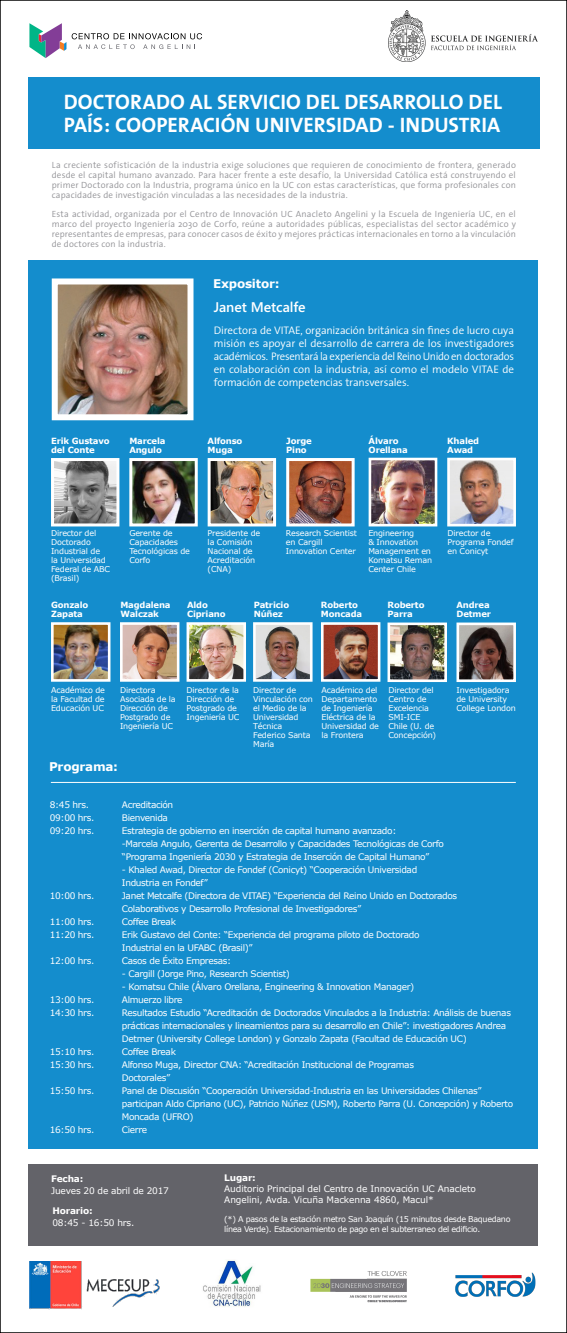
<style>
.page{position:relative;width:567px;height:1333px;background:#fff}
.page>*{position:absolute;margin:0;border:0;box-sizing:border-box;transform-origin:0 0}
.t1{font:700 21px/23px "The Sans";color:#fff}
.t2{font:600 14px "Segoe";color:#fff}
.t3{font:700 12px "Verdana";letter-spacing:-.02em;color:#fff}
.t4{font:300 11px/13px "The Sans";letter-spacing:-.01em;color:#fff;text-align:justify}
.t5{font:9px/13px "Verdana";letter-spacing:-.04em;color:#fff}
.t6{font:300 9px/10px "The Sans";letter-spacing:.015em;color:#929296;text-align:justify}
.t7{font:9px/10.8px "Verdana";letter-spacing:-.01em;color:#fff}
.t8{font:9px "Verdana";letter-spacing:-.02em;color:#fff}
.t9{font:700 9px "Verdana";letter-spacing:-.02em;color:#fff}
.t10{font:700 8.5px/9px "Verdana";letter-spacing:-.02em;color:#fff}
.t11{font:8px/9px "Verdana";letter-spacing:-.02em;color:#fff}
.t12{font:8px/10px "Verdana";letter-spacing:-.04em;color:#fff}
</style>
<div class="page">
<div style="left:28px;top:77px;width:511px;height:72px;background:#148dcd"></div>
<div style="left:28px;top:260px;width:510px;height:888px;background:#148dcd"></div>
<div style="left:28px;top:1164px;width:510px;height:81px;background:#636369"></div>
<img style="left:59px;top:285px;width:127px;height:128px">
<div style="left:52px;top:278px;width:141px;height:142px;border:6px solid #fff"></div>
<hr style="left:51px;top:782px;width:465px;height:1px;background:#fff">
<img style="left:55px;top:462px;width:60px;height:60px">
<div style="left:51px;top:458px;width:68px;height:68px;border:3px solid #fff"></div>
<img style="left:55px;top:626px;width:51px;height:51px">
<div style="left:51px;top:622px;width:59px;height:59px;border:3px solid #fff"></div>
<img style="left:373px;top:461px;width:60px;height:61px">
<div style="left:369px;top:457px;width:68px;height:69px;border:3px solid #fff"></div>
<img style="left:124px;top:626px;width:51px;height:51px">
<div style="left:120px;top:622px;width:59px;height:59px;border:3px solid #fff"></div>
<img style="left:191px;top:626px;width:51px;height:51px">
<div style="left:187px;top:622px;width:59px;height:59px;border:3px solid #fff"></div>
<img style="left:257px;top:626px;width:52px;height:51px">
<div style="left:253px;top:622px;width:60px;height:59px;border:3px solid #fff"></div>
<img style="left:325px;top:626px;width:51px;height:51px">
<div style="left:321px;top:622px;width:59px;height:59px;border:3px solid #fff"></div>
<img style="left:451px;top:461px;width:61px;height:61px">
<div style="left:447px;top:457px;width:69px;height:69px;border:3px solid #fff"></div>
<img style="left:133px;top:462px;width:61px;height:60px">
<div style="left:129px;top:458px;width:69px;height:68px;border:3px solid #fff"></div>
<img style="left:212px;top:462px;width:60px;height:60px">
<div style="left:208px;top:458px;width:68px;height:68px;border:3px solid #fff"></div>
<img style="left:290px;top:462px;width:61px;height:60px">
<div style="left:286px;top:458px;width:69px;height:68px;border:3px solid #fff"></div>
<img style="left:391px;top:626px;width:52px;height:52px">
<div style="left:387px;top:622px;width:60px;height:60px;border:3px solid #fff"></div>
<img style="left:460px;top:626px;width:52px;height:52px">
<div style="left:456px;top:622px;width:60px;height:60px;border:3px solid #fff"></div>
<img style="left:310px;top:1271px;width:97px;height:32px">
<img style="left:455px;top:1272px;width:81px;height:25px">
<img style="left:203px;top:1260px;width:58px;height:47px">
<img style="left:29px;top:1261px;width:131px;height:49px">
<svg style="left:29px;top:23px;width:173px;height:35px"></svg>
<img style="left:388px;top:10px;width:149px;height:52px">
<h1 class="t1" style="left:64px;top:90px;width:440px">DOCTORADO AL SERVICIO DEL DESARROLLO DEL<br>PAÍS: COOPERACIÓN UNIVERSIDAD - INDUSTRIA</h1>
<p class="t6" style="left:52px;top:160px;width:466px">La creciente sofisticación de la industria exige soluciones que requieren de conocimiento de frontera, generado desde el capital humano avanzado. Para hacer frente a este desafío, la Universidad Católica está construyendo el primer Doctorado con la Industria, programa único en la UC con estas características, que forma profesionales con capacidades de investigación vinculadas a las necesidades de la industria.</p>
<p class="t6" style="left:52px;top:208px;width:466px">Esta actividad, organizada por el Centro de Innovación UC Anacleto Angelini y la Escuela de Ingeniería UC, en el marco del proyecto Ingeniería 2030 de Corfo, reúne a autoridades públicas, especialistas del sector académico y representantes de empresas, para conocer casos de éxito y mejores prácticas internacionales en torno a la vinculación de doctores con la industria.</p>
<h3 class="t3" style="left:213px;top:276px;width:68px">Expositor:</h3>
<h2 class="t2" style="left:214px;top:298px;width:93px">Janet Metcalfe</h2>
<p class="t10" style="left:51px;top:436px;width:60px">Erik Gustavo del Conte</p>
<p class="t10" style="left:129px;top:436px;width:38px">Marcela<br>Angulo</p>
<p class="t4" style="left:214px;top:323px;width:302px">Directora de VITAE, organización británica sin fines de lucro cuya misión es apoyar el desarrollo de carrera de los investigadores académicos. Presentará la experiencia del Reino Unido en doctorados en colaboración con la industria, así como el modelo VITAE de formación de competencias transversales.</p>
<p class="t10" style="left:208px;top:436px;width:36px">Alfonso<br>Muga</p>
<p class="t10" style="left:286px;top:436px;width:27px">Jorge<br>Pino</p>
<p class="t10" style="left:369px;top:436px;width:41px">Álvaro<br>Orellana</p>
<p class="t10" style="left:447px;top:436px;width:33px">Khaled<br>Awad</p>
<p class="t11" style="left:51px;top:528px;width:61px">Director del<br>Doctorado<br>Industrial de<br>la Universidad<br>Federal de ABC (Brasil)</p>
<p class="t10" style="left:51px;top:600px;width:39px">Gonzalo<br>Zapata</p>
<p class="t11" style="left:129px;top:528px;width:62px">Gerente de<br>Capacidades<br>Tecnológicas de<br>Corfo</p>
<p class="t11" style="left:208px;top:528px;width:54px">Presidente de la Comisión<br>Nacional de<br>Acreditación (CNA)</p>
<p class="t11" style="left:286px;top:528px;width:72px">Research Scientist en Cargill<br>Innovation Center</p>
<p class="t11" style="left:368px;top:528px;width:65px">Engineering<br>&amp; Innovation<br>Management en<br>Komatsu Reman<br>Center Chile</p>
<p class="t10" style="left:120px;top:600px;width:52px">Magdalena<br>Walczak</p>
<p class="t10" style="left:187px;top:600px;width:40px">Aldo<br>Cipriano</p>
<p class="t10" style="left:254px;top:600px;width:37px">Patricio<br>Núñez</p>
<p class="t10" style="left:321px;top:600px;width:43px">Roberto<br>Moncada</p>
<p class="t10" style="left:387px;top:600px;width:38px">Roberto<br>Parra</p>
<p class="t11" style="left:447px;top:528px;width:68px">Director de<br>Programa Fondef en Conicyt</p>
<p class="t10" style="left:456px;top:600px;width:36px">Andrea<br>Detmer</p>
<p class="t11" style="left:51px;top:685px;width:56px;text-align:justify">Académico de la Facultad de Educación UC</p>
<p class="t11" style="left:120px;top:685px;width:57px">Directora<br>Asociada de la<br>Dirección de<br>Postgrado de<br>Ingeniería UC</p>
<p class="t11" style="left:187px;top:685px;width:54px">Director de la<br>Dirección de<br>Postgrado de<br>Ingeniería UC</p>
<p class="t11" style="left:253px;top:685px;width:61px">Director de<br>Vinculación con el Medio de la<br>Universidad<br>Técnica<br>Federico Santa<br>María</p>
<p class="t11" style="left:321px;top:685px;width:59px">Académico del<br>Departamento de Ingeniería<br>Eléctrica de la<br>Universidad de la Frontera</p>
<p class="t11" style="left:388px;top:685px;width:49px">Director del<br>Centro de<br>Excelencia<br>SMI-ICE<br>Chile (U. de<br>Concepción)</p>
<p class="t11" style="left:456px;top:685px;width:61px">Investigadora de University<br>College London</p>
<h3 class="t3" style="left:49px;top:759px;width:70px">Programa:</h3>
<p class="t5" style="left:50px;top:797px;width:41px">8:45 hrs.</p>
<p class="t5" style="left:122px;top:797px;width:53px">Acreditación</p>
<p class="t5" style="left:50px;top:810px;width:46px">09:00 hrs.</p>
<p class="t5" style="left:122px;top:810px;width:48px">Bienvenida</p>
<p class="t5" style="left:50px;top:823px;width:46px">09:20 hrs.</p>
<p class="t5" style="left:122px;top:823px;width:324px">Estrategia de gobierno en inserción de capital humano avanzado:<br>-Marcela Angulo, Gerenta de Desarrollo y Capacidades Tecnológicas de Corfo “Programa Ingeniería 2030 y Estrategia de Inserción de Capital Humano”</p>
<p class="t5" style="left:122px;top:862px;width:297px">- Khaled Awad, Director de Fondef (Conicyt) “Cooperación Universidad<br>Industria en Fondef”</p>
<p class="t5" style="left:50px;top:888px;width:46px">10:00 hrs.</p>
<p class="t5" style="left:122px;top:888px;width:337px">Janet Metcalfe (Directora de VITAE) “Experiencia del Reino Unido en Doctorados<br>Colaborativos y Desarrollo Profesional de Investigadores”</p>
<p class="t5" style="left:50px;top:914px;width:46px">11:00 hrs.</p>
<p class="t5" style="left:122px;top:914px;width:56px">Coffee Break</p>
<p class="t5" style="left:50px;top:927px;width:46px">11:20 hrs.</p>
<p class="t5" style="left:122px;top:927px;width:299px">Erik Gustavo del Conte: “Experiencia del programa piloto de Doctorado<br>Industrial en la UFABC (Brasil)”</p>
<p class="t5" style="left:50px;top:953px;width:46px">12:00 hrs.</p>
<p class="t5" style="left:122px;top:953px;width:111px">Casos de Éxito Empresas:</p>
<p class="t5" style="left:122px;top:966px;width:170px">- Cargill (Jorge Pino, Research Scientist)</p>
<p class="t5" style="left:122px;top:979px;width:294px">- Komatsu Chile (Álvaro Orellana, Engineering &amp; Innovation Manager)</p>
<p class="t5" style="left:50px;top:992px;width:46px">13:00 hrs.</p>
<p class="t5" style="left:122px;top:992px;width:62px">Almuerzo libre</p>
<p class="t5" style="left:50px;top:1005px;width:46px">14:30 hrs.</p>
<p class="t5" style="left:122px;top:1005px;width:391px">Resultados Estudio “Acreditación de Doctorados Vinculados a la Industria: Análisis de buenas prácticas internacionales y lineamientos para su desarrollo en Chile”: investigadores Andrea<br>Detmer (University College London) y Gonzalo Zapata (Facultad de Educación UC)</p>
<p class="t5" style="left:50px;top:1044px;width:46px">15:10 hrs.</p>
<p class="t5" style="left:122px;top:1044px;width:56px">Coffee Break</p>
<p class="t5" style="left:50px;top:1057px;width:46px">15:30 hrs.</p>
<p class="t5" style="left:122px;top:1057px;width:294px">Alfonso Muga, Director CNA: “Acreditación Institucional de Programas<br>Doctorales”</p>
<p class="t5" style="left:50px;top:1083px;width:46px">15:50 hrs.</p>
<p class="t5" style="left:122px;top:1083px;width:393px">Panel de Discusión “Cooperación Universidad-Industria en las Universidades Chilenas” participan Aldo Cipriano (UC), Patricio Núñez (USM), Roberto Parra (U. Concepción) y Roberto<br>Moncada (UFRO)</p>
<p class="t5" style="left:50px;top:1122px;width:46px">16:50 hrs.</p>
<p class="t5" style="left:122px;top:1122px;width:27px">Cierre</p>
<p class="t9" style="left:51px;top:1173px;width:34px">Fecha:</p>
<p class="t8" style="left:51px;top:1185px;width:119px">Jueves 20 de abril de 2017</p>
<p class="t9" style="left:52px;top:1205px;width:42px">Horario:</p>
<p class="t8" style="left:52px;top:1217px;width:83px">08:45 - 16:50 hrs.</p>
<p class="t9" style="left:224px;top:1172px;width:33px">Lugar:</p>
<p class="t7" style="left:224px;top:1183px;width:253px">Auditorio Principal del Centro de Innovación UC Anacleto<br>Angelini, Avda. Vicuña Mackenna 4860, Macul*</p>
<p class="t12" style="left:224px;top:1213px;width:288px">(*) A pasos de la estación metro San Joaquín (15 minutos desde Baquedano línea Verde). Estacionamiento de pago en el subterraneo del edificio.</p>
</div>
